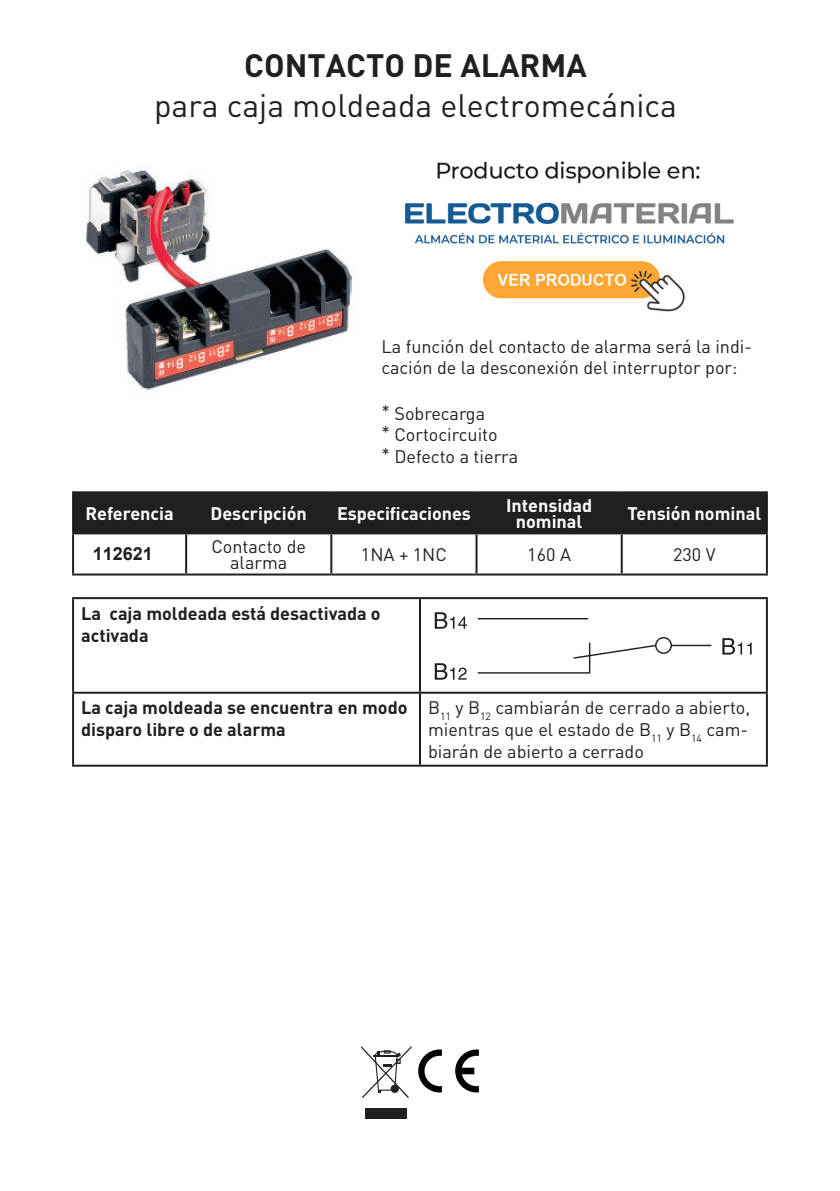
<style>
.page{position:relative;width:840px;height:1191px;background:#fff}
.page>*{position:absolute;margin:0;border:0;box-sizing:border-box;transform-origin:0 0}
.t1{font:32px "DIN Pro";color:#231f20}
.t2{font:700 32px "DIN Pro";color:#231f20}
.t3{font:18px/21.6px "DIN Pro";color:#231f20}
.t4{font:700 18px/21.6px "DIN Pro";color:#231f20}
.t5{font:700 18px/16px "DIN Pro";color:#fff;text-align:center}
.t6{font:700 18px "Arial";color:#231f20}
</style>
<div class="page">
<div style="left:74px;top:493px;width:691px;height:39px;background:#231f20"></div>
<hr style="left:72px;top:491px;width:114px;height:2px;background:#231f20">
<hr style="left:72px;top:493px;width:2px;height:39px;background:#231f20">
<hr style="left:186px;top:491px;width:145px;height:2px;background:#231f20">
<hr style="left:185px;top:493px;width:2px;height:39px;background:#231f20">
<hr style="left:331px;top:491px;width:145px;height:2px;background:#231f20">
<hr style="left:330px;top:493px;width:2px;height:39px;background:#231f20">
<hr style="left:476px;top:491px;width:145px;height:2px;background:#231f20">
<hr style="left:475px;top:493px;width:2px;height:39px;background:#231f20">
<hr style="left:621px;top:491px;width:146px;height:2px;background:#231f20">
<hr style="left:620px;top:493px;width:2px;height:39px;background:#231f20">
<hr style="left:765px;top:493px;width:2px;height:39px;background:#231f20">
<hr style="left:72px;top:532px;width:114px;height:2px;background:#231f20">
<hr style="left:72px;top:534px;width:2px;height:39px;background:#231f20">
<hr style="left:186px;top:532px;width:145px;height:2px;background:#231f20">
<hr style="left:185px;top:534px;width:2px;height:39px;background:#231f20">
<hr style="left:331px;top:532px;width:145px;height:2px;background:#231f20">
<hr style="left:330px;top:534px;width:2px;height:39px;background:#231f20">
<hr style="left:476px;top:532px;width:145px;height:2px;background:#231f20">
<hr style="left:475px;top:534px;width:2px;height:39px;background:#231f20">
<hr style="left:621px;top:532px;width:146px;height:2px;background:#231f20">
<hr style="left:620px;top:534px;width:2px;height:39px;background:#231f20">
<hr style="left:765px;top:534px;width:2px;height:39px;background:#231f20">
<hr style="left:72px;top:573px;width:114px;height:2px;background:#231f20">
<hr style="left:186px;top:573px;width:145px;height:2px;background:#231f20">
<hr style="left:331px;top:573px;width:145px;height:2px;background:#231f20">
<hr style="left:476px;top:573px;width:145px;height:2px;background:#231f20">
<hr style="left:621px;top:573px;width:146px;height:2px;background:#231f20">
<hr style="left:72px;top:597px;width:348px;height:2px;background:#231f20">
<hr style="left:72px;top:599px;width:2px;height:92px;background:#231f20">
<hr style="left:420px;top:597px;width:347px;height:2px;background:#231f20">
<hr style="left:419px;top:599px;width:2px;height:92px;background:#231f20">
<hr style="left:765px;top:599px;width:2px;height:92px;background:#231f20">
<hr style="left:72px;top:691px;width:348px;height:2px;background:#231f20">
<hr style="left:72px;top:693px;width:2px;height:71px;background:#231f20">
<hr style="left:420px;top:691px;width:347px;height:2px;background:#231f20">
<hr style="left:419px;top:693px;width:2px;height:71px;background:#231f20">
<hr style="left:765px;top:693px;width:2px;height:71px;background:#231f20">
<hr style="left:72px;top:764px;width:348px;height:2px;background:#231f20">
<hr style="left:420px;top:764px;width:347px;height:2px;background:#231f20">
<img style="left:84px;top:169px;width:271px;height:221px">
<svg style="left:418px;top:1049px;width:23px;height:43px"></svg>
<svg style="left:455px;top:1049px;width:23px;height:43px"></svg>
<div style="left:365px;top:1108px;width:42px;height:11px;background:#231f20"></div>
<svg style="left:361px;top:1046px;width:50px;height:52px"></svg>
<svg style="left:477px;top:618px;width:235px;height:56px"></svg>
<svg style="left:434px;top:612px;width:32px;height:16px"></svg>
<svg style="left:434px;top:663px;width:32px;height:16px"></svg>
<svg style="left:722px;top:638px;width:29px;height:16px"></svg>
<img style="left:405px;top:161px;width:327px;height:151px">
<h1 class="t2" style="left:244px;top:44px;width:344px">CONTACTO DE ALARMA</h1>
<h1 class="t1" style="left:154px;top:84px;width:524px">para caja moldeada electromecánica</h1>
<p class="t3" style="left:381px;top:335px;width:372px">La función del contacto de alarma será la indi&shy;cación de la desconexión del interruptor por:</p>
<p class="t3" style="left:381px;top:401px;width:138px">* Sobrecarga<br>* Cortocircuito<br>* Defecto a tierra</p>
<p class="t5" style="left:85px;top:504px;width:90px">Referencia</p>
<p class="t5" style="left:210px;top:504px;width:98px">Descripción</p>
<p class="t5" style="left:337px;top:504px;width:135px">Especificaciones</p>
<p class="t5" style="left:506px;top:496px;width:88px">Intensidad nominal</p>
<p class="t5" style="left:627px;top:504px;width:135px">Tensión nominal</p>
<p class="t6" style="left:93px;top:541px;width:62px">112621</p>
<p class="t3" style="left:211px;top:537px;width:96px;line-height:16px;text-align:center">Contacto de alarma</p>
<p class="t3" style="left:361px;top:543px;width:87px">1NA + 1NC</p>
<p class="t3" style="left:527px;top:543px;width:45px">160 A</p>
<p class="t3" style="left:672px;top:543px;width:44px">230 V</p>
<p class="t4" style="left:81px;top:602px;width:301px">La caja moldeada está desactivada o activada</p>
<p class="t4" style="left:81px;top:696px;width:328px">La caja moldeada se encuentra en modo disparo libre o de alarma</p>
<p class="t3" style="left:428px;top:696px;width:323px;text-align:justify">B<sub>11</sub> y B<sub>12</sub> cambiarán de cerrado a abierto, mientras que el estado de B<sub>11</sub> y B<sub>14</sub> cam&shy;biarán de abierto a cerrado</p>
</div>
